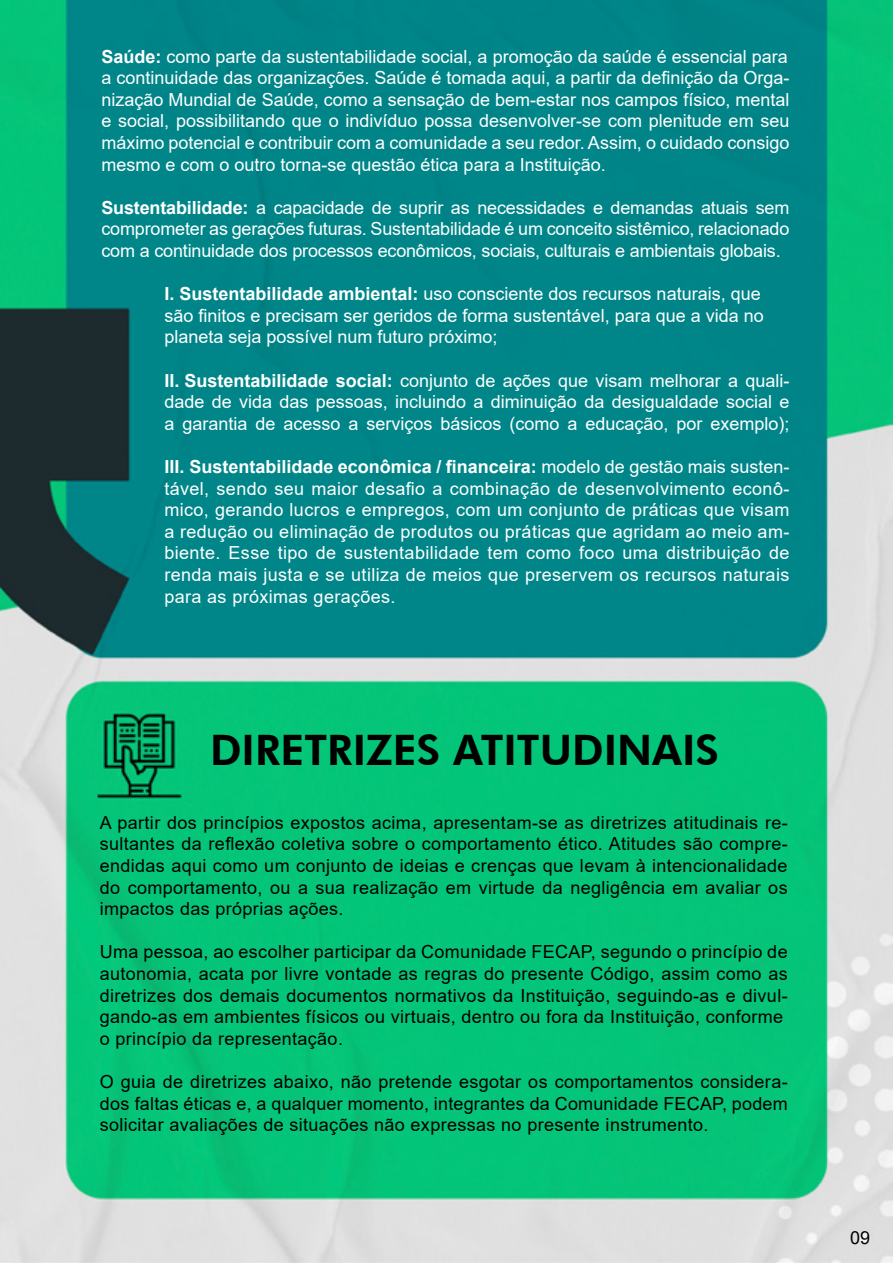
<style>
.page{position:relative;width:893px;height:1263px;background:#fff}
.page>*{position:absolute;margin:0;border:0;box-sizing:border-box;transform-origin:0 0}
.t1{font:800 42px "Futura BT";color:#000}
.t2{font:18px/21.6px "Arial";color:#fff;text-align:justify}
.t3{font:18px/21.6px "Arial";letter-spacing:.02em;color:#000;text-align:justify}
.s1{font-weight:700}
</style>
<div class="page">
<img style="left:0;top:0;width:893px;height:1263px">
<p class="t2" style="left:101px;top:45px;width:689px"><span class="s1">Saúde:</span> como parte da sustentabilidade social, a promoção da saúde é essencial para a continuidade das organizações. Saúde é tomada aqui, a partir da definição da Orga&shy;nização Mundial de Saúde, como a sensação de bem-estar nos campos físico, mental e social, possibilitando que o indivíduo possa desenvolver-se com plenitude em seu máximo potencial e contribuir com a comunidade a seu redor. Assim, o cuidado consigo mesmo e com o outro torna-se questão ética para a Instituição.</p>
<p class="t2" style="left:101px;top:197px;width:689px"><span class="s1">Sustentabilidade:</span> a capacidade de suprir as necessidades e demandas atuais sem comprometer as gerações futuras. Sustentabilidade é um conceito sistêmico, relacionado com a continuidade dos processos econômicos, sociais, culturais e ambientais globais.</p>
<p class="t2" style="left:164px;top:283px;width:601px;text-align:left"><span class="s1">I. Sustentabilidade ambiental:</span> uso consciente dos recursos naturais, que são finitos e precisam ser geridos de forma sustentável, para que a vida no planeta seja possível num futuro próximo;</p>
<p class="t2" style="left:164px;top:369px;width:626px"><span class="s1">II. Sustentabilidade social:</span> conjunto de ações que visam melhorar a quali&shy;dade de vida das pessoas, incluindo a diminuição da desigualdade social e a garantia de acesso a serviços básicos (como a educação, por exemplo);</p>
<p class="t2" style="left:164px;top:456px;width:626px"><span class="s1">III. Sustentabilidade econômica / financeira:</span> modelo de gestão mais susten&shy;tável, sendo seu maior desafio a combinação de desenvolvimento econô&shy;mico, gerando lucros e empregos, com um conjunto de práticas que visam a redução ou eliminação de produtos ou práticas que agridam ao meio am&shy;biente. Esse tipo de sustentabilidade tem como foco uma distribuição de renda mais justa e se utiliza de meios que preservem os recursos naturais para as próximas gerações.</p>
<h1 class="t1" style="left:210px;top:725px;width:511px">DIRETRIZES ATITUDINAIS</h1>
<p class="t3" style="left:100px;top:811px;width:689px">A partir dos princípios expostos acima, apresentam-se as diretrizes atitudinais re&shy;sultantes da reflexão coletiva sobre o comportamento ético. Atitudes são compre&shy;endidas aqui como um conjunto de ideias e crenças que levam à intencionalidade do comportamento, ou a sua realização em virtude da negligência em avaliar os impactos das próprias ações.</p>
<p class="t3" style="left:100px;top:941px;width:689px;text-align:left">Uma pessoa, ao escolher participar da Comunidade FECAP, segundo o princípio de autonomia, acata por livre vontade as regras do presente Código, assim como as diretrizes dos demais documentos normativos da Instituição, seguindo-as e divul&shy;gando-as em ambientes físicos ou virtuais, dentro ou fora da Instituição, conforme o princípio da representação.</p>
<p class="t3" style="left:100px;top:1071px;width:689px">O guia de diretrizes abaixo, não pretende esgotar os comportamentos considera&shy;dos faltas éticas e, a qualquer momento, integrantes da Comunidade FECAP, podem solicitar avaliações de situações não expressas no presente instrumento.</p>
<p class="t3" style="left:850px;top:1226px;width:22px">09</p>
</div>
